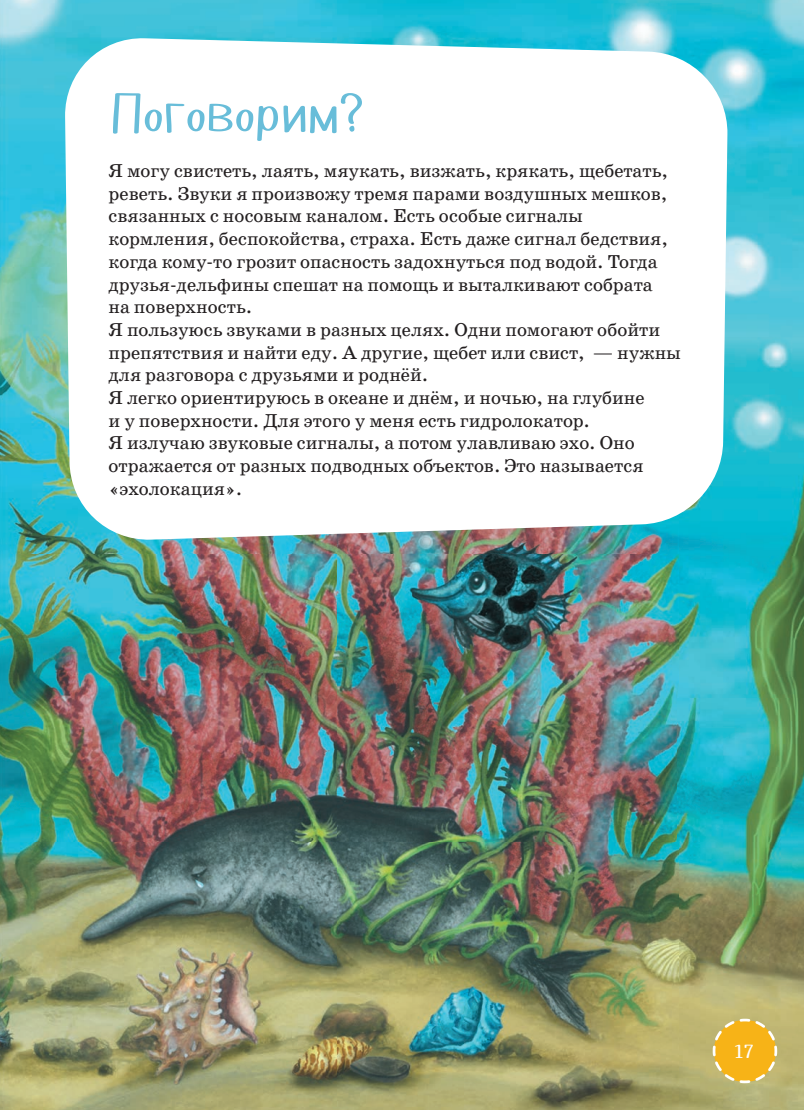
<style>
.page{position:relative;width:804px;height:1110px;background:#fff}
.page>*{position:absolute;margin:0;border:0;box-sizing:border-box;transform-origin:0 0}
.t1{font:56.7px "Hangyaboly";color:#68bdd9}
.t2{font:18.9px/22.6px "School";color:#231f20}
.t3{font:18.9px "Marmelad";color:#fff}
</style>
<div class="page">
<img style="left:0;top:0;width:804px;height:1110px">
<svg style="left:64px;top:37px;width:664px;height:504px"></svg>
<svg style="left:711px;top:1017px;width:67px;height:67px;background:#e7b943"></svg>
<h1 class="t1" style="left:109px;top:90px;width:256px">Поговорим?</h1>
<p class="t2" style="left:109px;top:161px;width:574px">Я могу свистеть, лаять, мяукать, визжать, крякать, щебетать, реветь. Звуки я произвожу тремя парами воздушных мешков, связанных с носовым каналом. Есть особые сигналы кормления, беспокойства, страха. Есть даже сигнал бедствия, когда кому-то грозит опасность задохнуться под водой. Тогда друзья-дельфины спешат на помощь и выталкивают собрата<br>на поверхность.<br>Я пользуюсь звуками в разных целях. Одни помогают обойти препятствия и найти еду. А другие, щебет или свист, — нужны для разговора с друзьями и роднёй.<br>Я легко ориентируюсь в океане и днём, и ночью, на глубине<br>и у поверхности. Для этого у меня есть гидролокатор.<br>Я излучаю звуковые сигналы, а потом улавливаю эхо. Оно отражается от разных подводных объектов. Это называется «эхолокация».</p>
<p class="t3" style="left:734px;top:1040px;width:22px">17</p>
</div>
